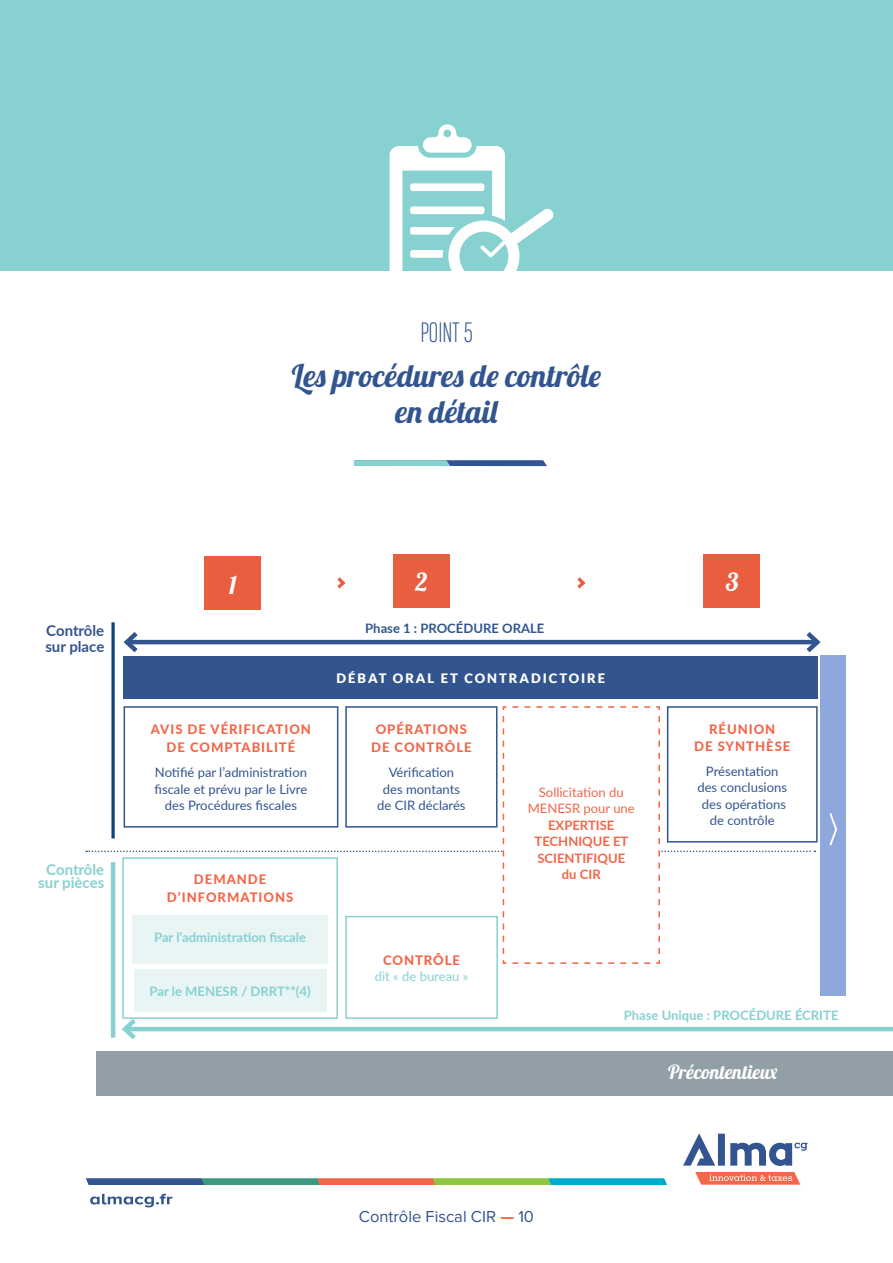
<style>
.page{position:relative;width:893px;height:1263px;background:#fff}
.page>*{position:absolute;margin:0;border:0;box-sizing:border-box;transform-origin:0 0}
.t1{font:31.5px/36px "Lobster 1.4";color:#32558f;text-align:center}
.t2{font:30px "Chalet Comprime Milan Eighty";color:#32558f}
.t3{font:24.9px "Lobster 1.4";color:#fff}
.t4{font:19.5px "Lobster 1.4";color:#fff}
.t5{font:16.5px "Proxima Nova";color:#33548e}
.t6{font:700 15px/13.5px "Lato";color:#87d1d1;text-align:center}
.t7{font:700 15px/16.5px "Lato";color:#33548e}
.t8{font:13.05px/16.5px "Lato";color:#32558f;text-align:center}
.t9{font:800 13.05px/18px "Lato";letter-spacing:.075em;color:#f26649;text-align:center}
.t10{font:700 13.05px "Lato";color:#87d1d1}
.t11{font:700 13.05px/16.5px "Lato";color:#f26649;text-align:center}
.t12{font:13.05px/16.5px "Lato";color:#f26649;text-align:center}
.t13{font:900 13.05px "Lato";letter-spacing:.15em;color:#fff}
.t14{font:700 13.05px "Lato";color:#32558f}
.t15{font:13.05px "Lato";color:#87d1d1}
.s1{font-family:"Proxima Nova A";font-weight:700;color:#f26649}
</style>
<div class="page">
<svg style="left:695px;top:1172px;width:105px;height:13px"></svg>
<svg style="left:683px;top:1133px;width:124px;height:33px"></svg>
<svg style="left:86px;top:1178px;width:581px;height:7px;background:#69917e"></svg>
<svg style="left:90px;top:1194px;width:82px;height:13px"></svg>
<div style="left:0;top:0;width:893px;height:270px;background:#87d1d1"></div>
<svg style="left:354px;top:460px;width:193px;height:6px"></svg>
<svg style="left:390px;top:124px;width:174px;height:147px"></svg>
<div style="left:97px;top:1051px;width:796px;height:44px;background:#929fa7"></div>
<svg style="left:337px;top:577px;width:9px;height:12px"></svg>
<svg style="left:577px;top:577px;width:9px;height:12px"></svg>
<svg style="left:111px;top:622px;width:4px;height:83px"></svg>
<hr style="left:111px;top:862px;width:4px;height:175px;background:#87d1d1">
<div style="left:205px;top:556px;width:56px;height:54px;background:#e95e3f"></div>
<div style="left:393px;top:554px;width:57px;height:54px;background:#e95e3f"></div>
<div style="left:704px;top:554px;width:56px;height:54px;background:#e95e3f"></div>
<div style="left:124px;top:657px;width:694px;height:42px;background:#32558f"></div>
<div style="left:134px;top:969px;width:193px;height:43px;background:#e8f5f4"></div>
<div style="left:345px;top:916px;width:153px;height:103px;border:2px solid #87d1d1"></div>
<svg style="left:86px;top:705px;width:729px;height:260px"></svg>
<div style="left:667px;top:706px;width:151px;height:136px;border:2px solid #33548e"></div>
<hr style="left:127px;top:640px;width:690px;height:4px;background:#32558f">
<svg style="left:123px;top:632px;width:19px;height:25px"></svg>
<svg style="left:802px;top:632px;width:19px;height:25px"></svg>
<hr style="left:125px;top:1027px;width:768px;height:4px;background:#87d1d1">
<svg style="left:122px;top:1019px;width:19px;height:21px"></svg>
<div style="left:821px;top:655px;width:25px;height:340px;background:#8ea7dc"></div>
<svg style="left:829px;top:813px;width:9px;height:33px"></svg>
<div style="left:122px;top:857px;width:216px;height:162px;border:2px solid #87d1d1"></div>
<h2 class="t2" style="left:420px;top:317px;width:54px">POINT 5</h2>
<h1 class="t1" style="left:292px;top:357px;width:311px">Les procédures de contrôle en détail</h1>
<p class="t7" style="left:45px;top:621px;width:60px">Contrôle sur place</p>
<h3 class="t3" style="left:229px;top:569px;width:9px">1</h3>
<h3 class="t3" style="left:416px;top:566px;width:14px">2</h3>
<h3 class="t3" style="left:726px;top:566px;width:14px">3</h3>
<p class="t14" style="left:365px;top:618px;width:181px">Phase 1 : PROCÉDURE ORALE</p>
<p class="t13" style="left:337px;top:671px;width:270px">DÉBAT ORAL ET CONTRADICTOIRE</p>
<p class="t9" style="left:151px;top:720px;width:162px">AVIS DE VÉRIFICATION<br>DE COMPTABILITÉ</p>
<p class="t8" style="left:155px;top:764px;width:154px">Notifié par l’administration fiscale et prévu par le Livre des Procédures fiscales</p>
<p class="t6" style="left:38px;top:862px;width:68px">Contrôle sur pièces</p>
<p class="t9" style="left:167px;top:870px;width:128px">DEMANDE<br>D’INFORMATIONS</p>
<p class="t10" style="left:154px;top:928px;width:153px">Par l’administration fiscale</p>
<p class="t10" style="left:150px;top:982px;width:163px">Par le MENESR / DRRT**(4)</p>
<p class="t9" style="left:371px;top:720px;width:102px">OPÉRATIONS<br>DE CONTRÔLE</p>
<p class="t8" style="left:377px;top:764px;width:90px">Vérification des montants de CIR déclarés</p>
<p class="t9" style="left:383px;top:950px;width:79px">CONTRÔLE</p>
<p class="t15" style="left:375px;top:967px;width:95px">dit « de bureau »</p>
<p class="t12" style="left:528px;top:783px;width:108px">Sollicitation du<br>MENESR pour une</p>
<p class="t11" style="left:534px;top:816px;width:95px">EXPERTISE<br>TECHNIQUE ET<br>SCIENTIFIQUE du CIR</p>
<p class="t9" style="left:694px;top:721px;width:98px;line-height:16.5px">RÉUNION<br>DE SYNTHÈSE</p>
<p class="t8" style="left:697px;top:762px;width:91px">Présentation des conclusions des opérations de contrôle</p>
<p class="t10" style="left:624px;top:1006px;width:216px">Phase Unique : PROCÉDURE ÉCRITE</p>
<h3 class="t4" style="left:668px;top:1060px;width:111px">Précontentieux</h3>
<p class="t5" style="left:359px;top:1209px;width:177px">Contrôle Fiscal CIR <span class="s1">—</span> 10</p>
</div>
